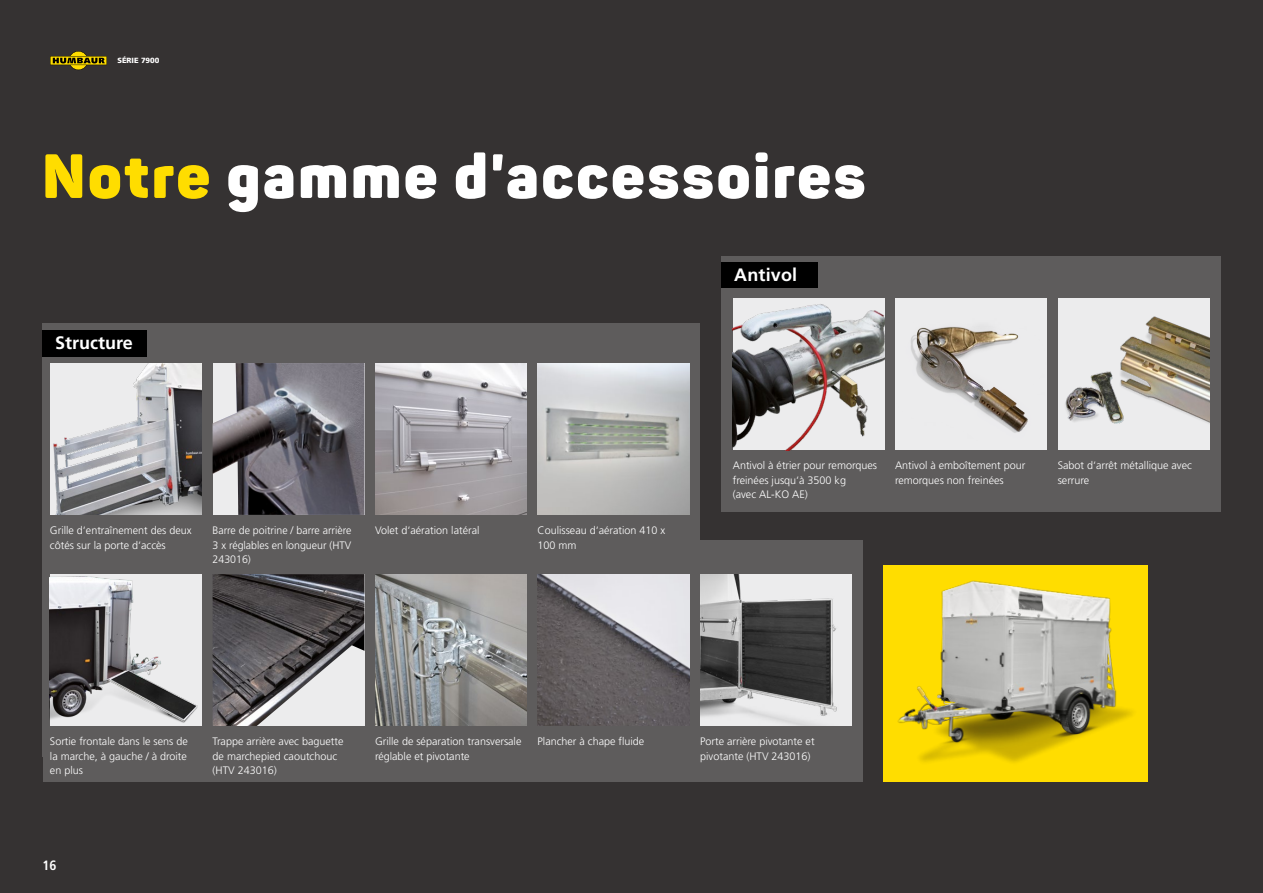
<style>
.page{position:relative;width:1263px;height:893px;background:#353232}
.page>*{position:absolute;margin:0;border:0;box-sizing:border-box;transform-origin:0 0}
.t1{font:900 61.5px "Panton";letter-spacing:.04em;color:#fff}
.t2{font:18px "Frutiger LT 65 Bd";color:#fff}
.t3{font:13.5px "Frutiger LT 67 Bd Cn";color:#fff}
.t4{font:10.8px/14.4px "Frutiger LT 45 Lt";color:#fff}
.t5{font:7.5px "Frutiger LT 75 Blk";color:#fff}
.s1{color:#fd0}
</style>
<div class="page">
<svg style="left:50px;top:51px;width:57px;height:19px"></svg>
<div style="left:43px;top:323px;width:657px;height:433px;background:#5e5c5c"></div>
<div style="left:43px;top:540px;width:820px;height:242px;background:#5e5c5c"></div>
<div style="left:721px;top:256px;width:499px;height:256px;background:#5e5c5c"></div>
<img style="left:733px;top:298px;width:152px;height:152px">
<div style="left:1058px;top:298px;width:151px;height:152px;background:#ececed"></div>
<img style="left:1065px;top:316px;width:144px;height:108px">
<div style="left:895px;top:298px;width:152px;height:152px;background:#ececed"></div>
<img style="left:911px;top:326px;width:117px;height:107px">
<div style="left:721px;top:262px;width:97px;height:26px;background:#000"></div>
<img style="left:375px;top:363px;width:152px;height:152px">
<img style="left:50px;top:363px;width:152px;height:152px">
<img style="left:213px;top:363px;width:151px;height:152px">
<img style="left:50px;top:574px;width:152px;height:152px">
<img style="left:375px;top:574px;width:152px;height:152px">
<img style="left:213px;top:574px;width:151px;height:152px">
<img style="left:537px;top:363px;width:152px;height:152px">
<img style="left:537px;top:574px;width:152px;height:152px">
<img style="left:700px;top:574px;width:152px;height:152px">
<div style="left:43px;top:330px;width:104px;height:27px;background:#000"></div>
<div style="left:883px;top:565px;width:265px;height:216px;background:#fd0"></div>
<img style="left:897px;top:580px;width:236px;height:183px">
<p class="t5" style="left:117px;top:56px;width:43px">SÉRIE 7900</p>
<h1 class="t1" style="left:42px;top:137px;width:825px"><span class="s1">Notre</span> gamme d'accessoires</h1>
<h2 class="t2" style="left:55px;top:332px;width:79px">Structure</h2>
<p class="t4" style="left:50px;top:523px;width:143px">Grille d‘entraînement des deux</p>
<p class="t4" style="left:375px;top:523px;width:106px">Volet d‘aération latéral</p>
<p class="t4" style="left:50px;top:538px;width:117px">côtés sur la porte d‘accès</p>
<p class="t4" style="left:213px;top:523px;width:140px;text-align:justify">Barre de poitrine / barre arrière 3 x réglables en longueur (HTV 243016)</p>
<p class="t4" style="left:537px;top:523px;width:129px">Coulisseau d‘aération 410 x<br>100 mm</p>
<h2 class="t2" style="left:734px;top:264px;width:65px">Antivol</h2>
<p class="t4" style="left:733px;top:458px;width:146px">Antivol à étrier pour remorques freinées jusqu‘à 3500 kg<br>(avec AL-KO AE)</p>
<p class="t4" style="left:1058px;top:458px;width:136px">Sabot d‘arrêt métallique avec serrure</p>
<p class="t4" style="left:895px;top:458px;width:132px">Antivol à emboîtement pour remorques non freinées</p>
<p class="t4" style="left:50px;top:734px;width:139px;text-align:justify">Sortie frontale dans le sens de la marche, à gauche / à droite en plus</p>
<p class="t4" style="left:375px;top:734px;width:148px">Grille de séparation transversale réglable et pivotante</p>
<p class="t4" style="left:213px;top:734px;width:132px">Trappe arrière avec baguette de marchepied caoutchouc (HTV 243016)</p>
<p class="t4" style="left:537px;top:734px;width:108px">Plancher à chape fluide</p>
<p class="t4" style="left:700px;top:734px;width:116px">Porte arrière pivotante et pivotante (HTV 243016)</p>
<p class="t3" style="left:43px;top:857px;width:16px">16</p>
</div>
